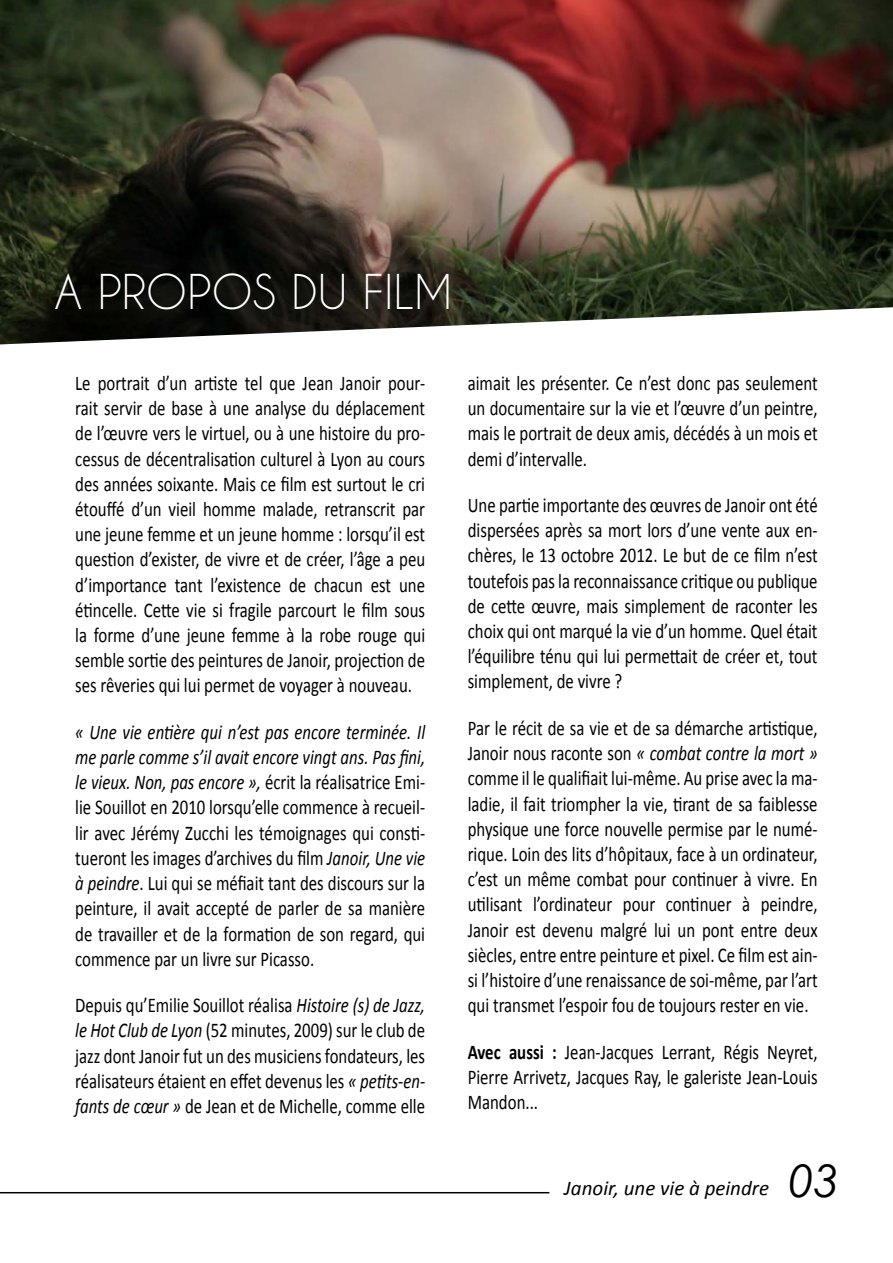
<style>
.page{position:relative;width:893px;height:1263px;background:#fff}
.page>*{position:absolute;margin:0;border:0;box-sizing:border-box;transform-origin:0 0}
.t1{font:45px "Caviar Dreams";color:#fff}
.t2{font:21px/25.2px "Calibri";color:#000;text-align:justify;scale:.8 1}
.t3{font:italic 21px "Calibri";color:#000101}
.s1{font-style:italic}
.s2{font-weight:700}
.s3{font-family:"Century Gothic";font-size:45px}
</style>
<div class="page">
<img style="left:0;top:0;width:893px;height:344px">
<hr style="left:0;top:1192px;width:549px;height:1px;background:#000">
<h1 class="t1" style="left:54px;top:265px;width:400px">A PROPOS DU FILM</h1>
<p class="t2" style="left:75px;top:370px;width:439px">Le portrait d’un artiste tel que Jean Janoir pour&shy;rait servir de base à une analyse du déplacement de l’œuvre vers le virtuel, ou à une histoire du pro&shy;cessus de décentralisation culturel à Lyon au cours des années soixante. Mais ce film est surtout le cri étouffé d’un vieil homme malade, retranscrit par une jeune femme et un jeune homme : lorsqu’il est question d’exister, de vivre et de créer, l’âge a peu d’importance tant l’existence de chacun est une étincelle. Cette vie si fragile parcourt le film sous la forme d’une jeune femme à la robe rouge qui semble sortie des peintures de Janoir, projection de ses rêveries qui lui permet de voyager à nouveau.</p>
<p class="t2" style="left:75px;top:719px;width:439px"><span class="s1">« Une vie entière qui n’est pas encore terminée. Il me parle comme s’il avait encore vingt ans. Pas fini, le vieux. Non, pas encore »,</span> écrit la réalisatrice Emi&shy;lie Souillot en 2010 lorsqu’elle commence à recueil&shy;lir avec Jérémy Zucchi les témoignages qui consti&shy;tueront les images d’archives du film <span class="s1">Janoir, Une vie à peindre</span>. Lui qui se méfiait tant des discours sur la peinture, il avait accepté de parler de sa manière de travailler et de la formation de son regard, qui commence par un livre sur Picasso.</p>
<p class="t2" style="left:75px;top:993px;width:439px">Depuis qu’Emilie Souillot réalisa <span class="s1">Histoire (s) de Jazz, le Hot Club de Lyon</span> (52 minutes, 2009) sur le club de jazz dont Janoir fut un des musiciens fondateurs, les réalisateurs étaient en effet devenus les <span class="s1">« petits-en&shy;fants de cœur »</span> de Jean et de Michelle, comme elle</p>
<p class="t2" style="left:468px;top:370px;width:439px">aimait les présenter. Ce n’est donc pas seulement un documentaire sur la vie et l’œuvre d’un peintre, mais le portrait de deux amis, décédés à un mois et demi d’intervalle.</p>
<p class="t2" style="left:468px;top:492px;width:439px">Une partie importante des œuvres de Janoir ont été dispersées après sa mort lors d’une vente aux en&shy;chères, le 13 octobre 2012. Le but de ce film n’est toutefois pas la reconnaissance critique ou publique de cette œuvre, mais simplement de raconter les choix qui ont marqué la vie d’un homme. Quel était l’équilibre ténu qui lui permettait de créer et, tout simplement, de vivre ?</p>
<p class="t2" style="left:468px;top:715px;width:439px">Par le récit de sa vie et de sa démarche artistique, Janoir nous raconte son <span class="s1">« combat contre la mort » </span>comme il le qualifiait lui-même. Au prise avec la ma&shy;ladie, il fait triompher la vie, tirant de sa faiblesse physique une force nouvelle permise par le numé&shy;rique. Loin des lits d’hôpitaux, face à un ordinateur, c’est un même combat pour continuer à vivre. En utilisant l’ordinateur pour continuer à peindre, Janoir est devenu malgré lui un pont entre deux siècles, entre entre peinture et pixel. Ce film est ain&shy;si l’histoire d’une renaissance de soi-même, par l’art qui transmet l’espoir fou de toujours rester en vie.</p>
<p class="t2" style="left:468px;top:1039px;width:439px"><span class="s2">Avec aussi :</span> Jean-Jacques Lerrant, Régis Neyret, Pierre Arrivetz, Jacques Ray, le galeriste Jean-Louis Mandon...</p>
<p class="t3" style="left:564px;top:1173px;width:276px">Janoir, une vie à peindre <span class="s3">03</span></p>
</div>
